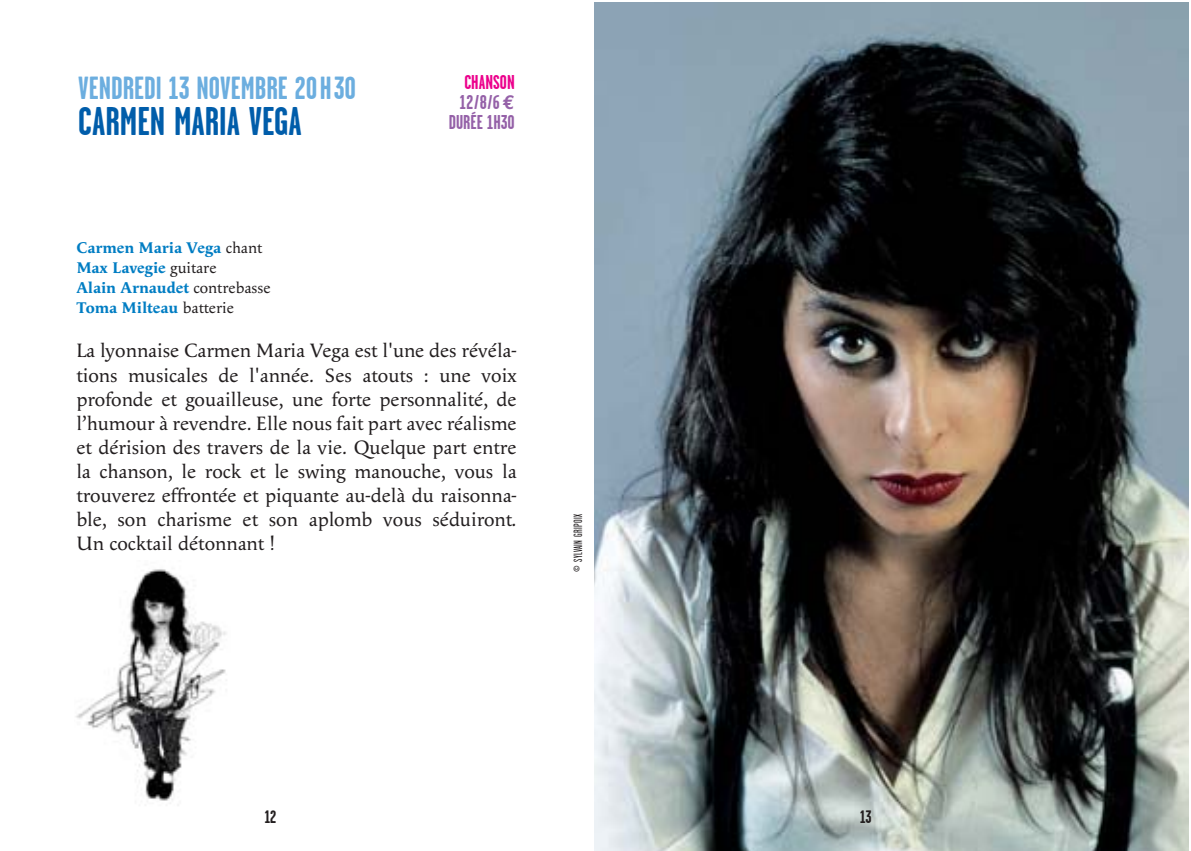
<style>
.page{position:relative;width:1191px;height:851px;background:#fff}
.page>*{position:absolute;margin:0;border:0;box-sizing:border-box;transform-origin:0 0}
.t1{font:700 40px "Garage Gothic";color:#005daa}
.t2{font:700 32px "Garage Gothic";color:#6caedf}
.t3{font:20px/24px "Apolline";color:#231f20;text-align:justify}
.t4{font:700 20px/20px "Garage Gothic";color:#9561a8;text-align:right}
.t5{font:700 18px "Garage Gothic";color:#231f20}
.t6{font:700 16px/20px "Apolline";color:#007dc3}
.t7{font:12px "Garage Gothic";letter-spacing:.03em;color:#231f20}
.s1{color:#ec008c}
.s2{font-family:"Euro Mono"}
.s3{font-weight:400;color:#231f20}
.s4{font-weight:700}
</style>
<div class="page">
<img style="left:594px;top:2px;width:594px;height:848px">
<img style="left:76px;top:569px;width:151px;height:235px">
<h2 class="t2" style="left:78px;top:76px;width:279px">VENDREDI 13 NOVEMBRE 20H30</h2>
<h1 class="t1" style="left:78px;top:106px;width:225px">CARMEN MARIA VEGA</h1>
<p class="t4" style="left:449px;top:74px;width:67px"><span class="s1">CHANSON<br></span>12/8/6<span class="s2">€<br></span>DURÉE 1H30</p>
<p class="t6" style="left:76px;top:239px;width:196px">Carmen Maria Vega <span class="s3">chant<br></span>Max Lavegie <span class="s3">guitare<br></span>Alain Arnaudet <span class="s3">contrebasse<br></span>Toma Milteau <span class="s3">batterie</span></p>
<p class="t3" style="left:76px;top:340px;width:442px">La lyonnaise Carmen Maria Vega est l'une des révéla&shy;tions musicales de l'année. Ses atouts : une voix profonde et gouailleuse, une forte personnalité, de l’humour à revendre. Elle nous fait part avec réalisme et dérision des travers de la vie. Quelque part entre la chanson, le rock et le swing manouche, vous la trouverez effrontée et piquante au-delà du raisonna&shy;ble, son charisme et son aplomb vous séduiront.<br>Un cocktail détonnant !</p>
<p class="t7" style="left:573px;top:572px;width:59px;rotate:-90deg"><span class="s4">©</span> SYLVAIN GRIPOIX</p>
<p class="t5" style="left:265px;top:810px;width:13px">12</p>
<p class="t5" style="left:860px;top:810px;width:13px">13</p>
</div>
